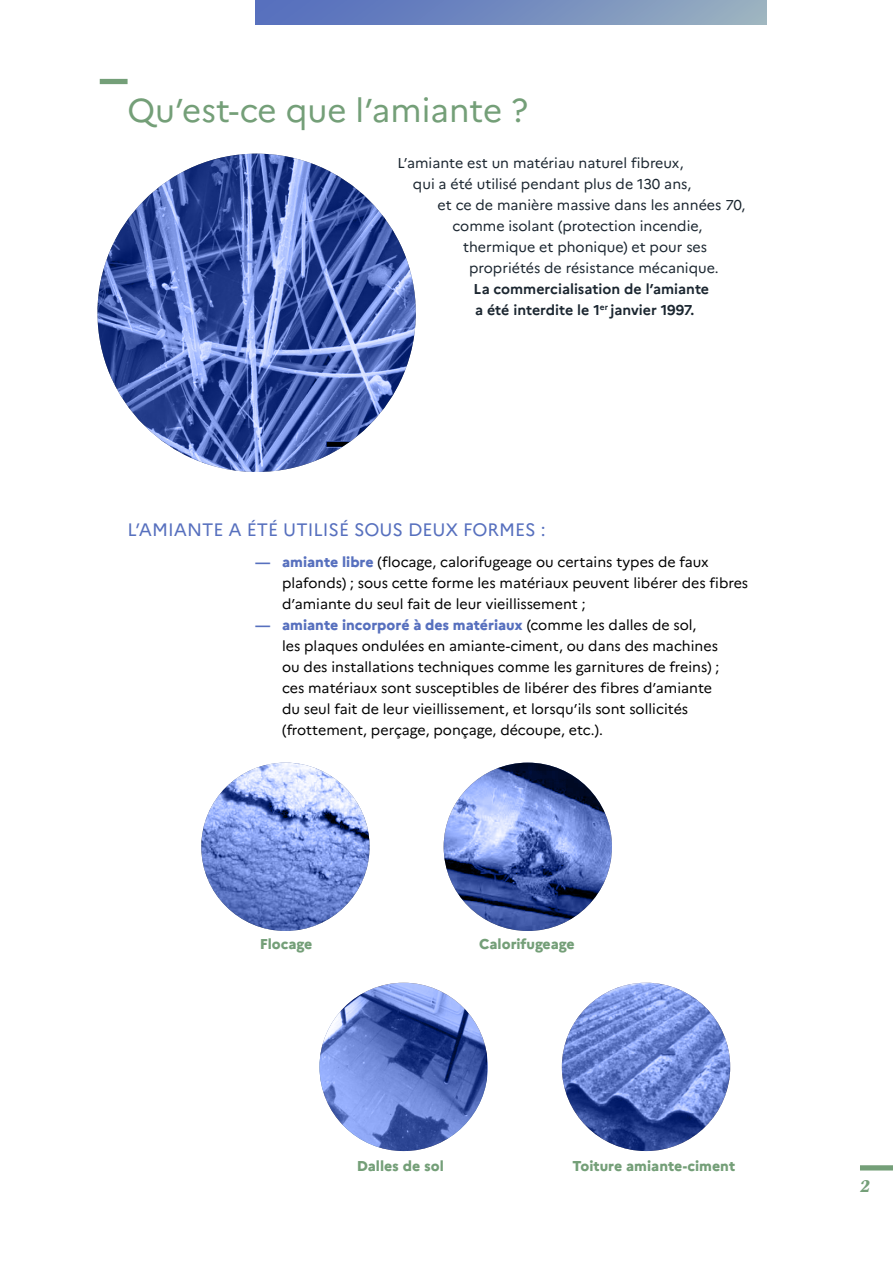
<style>
.page{position:relative;width:893px;height:1263px;background:#fff}
.page>*{position:absolute;margin:0;border:0;box-sizing:border-box;transform-origin:0 0}
.t1{font:33px "Marianne";color:#749f78}
.t2{font:18px "Marianne";color:#5770be}
.t3{font:italic 800 18px "Spectral";color:#749f78}
.t4{font:14.25px/21px "Marianne";color:#000}
.t5{font:14.25px "Marianne";color:#1b2630}
.t6{font:700 14.25px/21px "Marianne";color:#1b2630}
.t7{font:800 14.25px "Marianne";color:#749f78}
.s1{font-weight:700;color:#5770be}
.s2{font-weight:800;color:#5770be}
</style>
<div class="page">
<img style="left:97px;top:154px;width:319px;height:318px">
<div style="left:860px;top:1165px;width:33px;height:5px;background:#749f78"></div>
<div style="left:256px;top:0;width:510px;height:24px;background:linear-gradient(to right,#516abe,#99b0c0)"></div>
<div style="left:100px;top:79px;width:28px;height:5px;background:#749f78"></div>
<img style="left:201px;top:763px;width:169px;height:168px">
<img style="left:319px;top:983px;width:167px;height:168px">
<img style="left:444px;top:763px;width:168px;height:168px">
<img style="left:562px;top:983px;width:168px;height:168px">
<h1 class="t1" style="left:128px;top:90px;width:402px">Qu’est-ce que l’amiante ?</h1>
<p class="t5" style="left:398px;top:154px;width:287px">L’amiante est un matériau naturel fibreux,</p>
<p class="t5" style="left:413px;top:175px;width:280px">qui a été utilisé pendant plus de 130 ans,</p>
<p class="t5" style="left:438px;top:196px;width:309px">et ce de manière massive dans les années 70,</p>
<p class="t5" style="left:453px;top:217px;width:251px">comme isolant (protection incendie,</p>
<p class="t5" style="left:463px;top:238px;width:245px">thermique et phonique) et pour ses</p>
<p class="t5" style="left:469px;top:259px;width:251px">propriétés de résistance mécanique.</p>
<p class="t6" style="left:474px;top:278px;width:237px">La commercialisation de l’amiante a été interdite le 1<sup>er</sup> janvier 1997.</p>
<p class="t2" style="left:128px;top:518px;width:419px">L’AMIANTE A ÉTÉ UTILISÉ SOUS DEUX FORMES :</p>
<p class="t4" style="left:282px;top:551px;width:468px;text-indent:-27px"><span class="s1">—</span> <span class="s2">amiante libre</span> (flocage, calorifugeage ou certains types de faux plafonds) ; sous cette forme les matériaux peuvent libérer des fibres d’amiante du seul fait de leur vieillissement ;</p>
<p class="t4" style="left:282px;top:614px;width:439px;text-indent:-27px"><span class="s1">—</span> <span class="s2">amiante incorporé à des matériaux</span> (comme les dalles de sol,<br>les plaques ondulées en amiante-ciment, ou dans des machines ou des installations techniques comme les garnitures de freins) ; ces matériaux sont susceptibles de libérer des fibres d’amiante du seul fait de leur vieillissement, et lorsqu’ils sont sollicités (frottement, perçage, ponçage, découpe, etc.).</p>
<p class="t7" style="left:260px;top:935px;width:54px">Flocage</p>
<p class="t7" style="left:479px;top:935px;width:97px">Calorifugeage</p>
<p class="t7" style="left:357px;top:1157px;width:89px">Dalles de sol</p>
<p class="t7" style="left:572px;top:1157px;width:164px">Toiture amiante-ciment</p>
<p class="t3" style="left:860px;top:1173px;width:12px">2</p>
</div>
